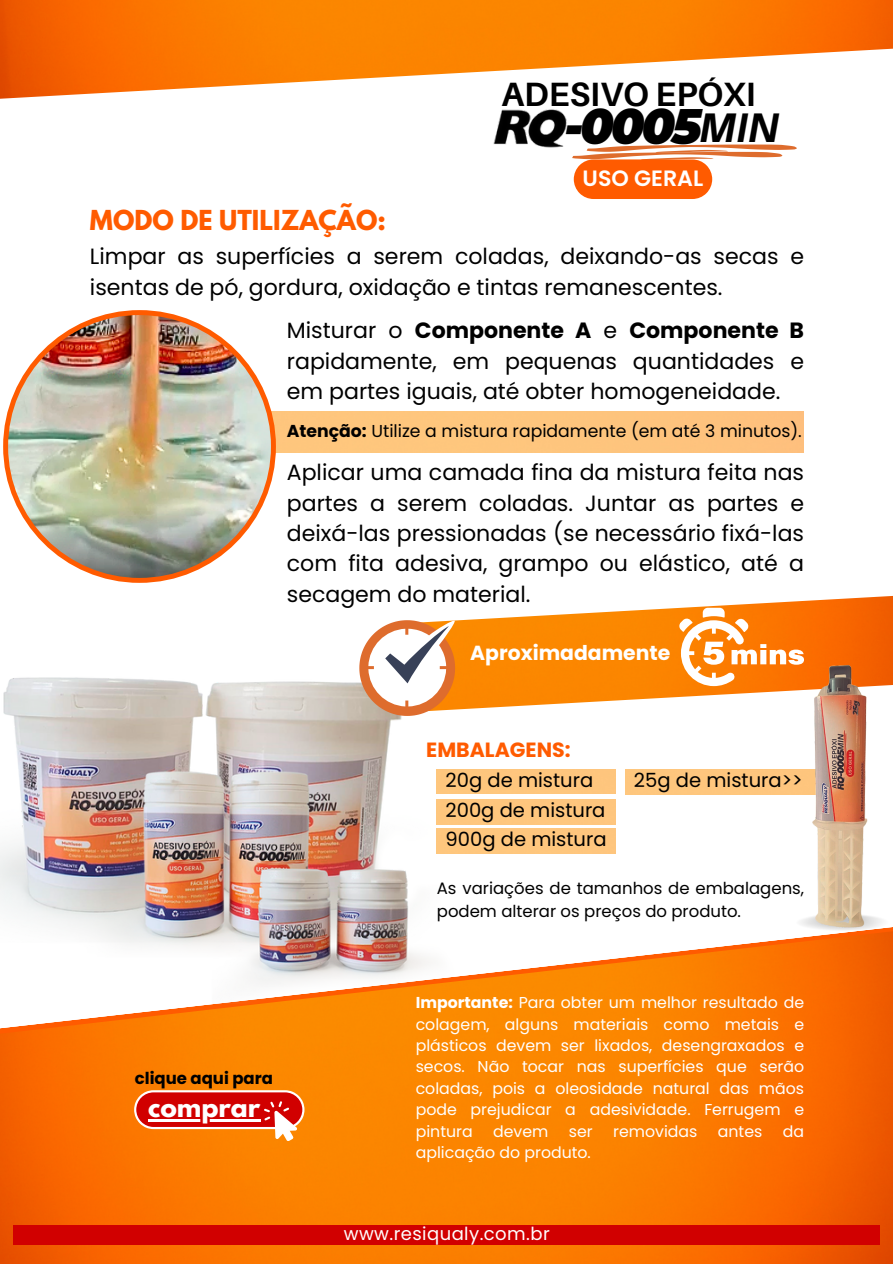
<style>
.page{position:relative;width:893px;height:1264px;background:#fff}
.page>*{position:absolute;margin:0;border:0;box-sizing:border-box;transform-origin:0 0}
.t1{font:italic 900 48.6px "Montserrat";color:#000}
.t2{font:italic 700 41.4px "Aileron";color:#000}
.t3{font:700 33.75px "Aileron";color:#000}
.t4{font:700 24.9px "League Spartan";color:#fff}
.t5{font:700 24.45px "League Spartan";color:#ff5b00}
.t6{font:600 22.2px "Poppins";color:#fff}
.t7{font:22.05px/30.3px "Poppins";color:#000;text-align:justify}
.t8{font:700 20.55px "Poppins";color:#ff5b00}
.t9{font:700 20.4px "Poppins";color:#fff}
.t10{font:19.5px "Poppins";color:#000}
.t11{font:18px "Poppins";letter-spacing:.025em;color:#fff}
.t12{font:17.25px "Poppins";color:#000}
.t13{font:16.5px/22.5px "Poppins";color:#000}
.t14{font:700 16.5px "Poppins";color:#000}
.t15{font:15.75px/21.3px "Poppins";color:#fff;text-align:justify}
.s1{font-weight:700}
</style>
<div class="page">
<img style="left:0;top:927px;width:892px;height:336px">
<img style="left:0;top:0;width:892px;height:99px">
<img style="left:3px;top:310px;width:273px;height:273px">
<img style="left:0;top:677px;width:466px;height:331px">
<div style="left:437px;top:769px;width:178px;height:25px;background:#fec67d"></div>
<div style="left:437px;top:800px;width:178px;height:24px;background:#fec67d"></div>
<div style="left:437px;top:828px;width:178px;height:25px;background:#fec67d"></div>
<img style="left:489px;top:97px;width:78px;height:51px">
<svg style="left:572px;top:144px;width:224px;height:55px"></svg>
<div style="left:13px;top:1225px;width:867px;height:19px;background:#d10000"></div>
<img style="left:456px;top:596px;width:436px;height:115px">
<svg style="left:678px;top:607px;width:125px;height:79px"></svg>
<svg style="left:359px;top:620px;width:97px;height:96px"></svg>
<img style="left:795px;top:919px;width:94px;height:12px">
<img style="left:805px;top:647px;width:79px;height:300px">
<svg style="left:134px;top:1090px;width:170px;height:50px;background:#e24828"></svg>
<hr style="left:148px;top:1119px;width:112px;height:2px;background:#fff">
<p class="t3" style="left:501px;top:73px;width:256px">ADESIVO EPÓXI</p>
<p class="t1" style="left:564px;top:97px;width:139px">-0005</p>
<p class="t2" style="left:699px;top:101px;width:82px">MIN</p>
<p class="t6" style="left:582px;top:163px;width:122px">USO GERAL</p>
<p class="t5" style="left:90px;top:207px;width:297px">MODO DE UTILIZAÇÃO:</p>
<p class="t7" style="left:90px;top:241px;width:715px">Limpar as superfícies a serem coladas, deixando-as secas e isentas de pó, gordura, oxidação e tintas remanescentes.</p>
<h1 class="t7" style="left:287px;top:315px;width:518px">Misturar o <span class="s1">Componente A</span> e <span class="s1">Componente B </span>rapidamente, em pequenas quantidades e em partes iguais, até obter homogeneidade.</h1>
<h2 class="t12" style="left:287px;top:418px;width:516px"><span class="s1">Atenção:</span> Utilize a mistura rapidamente (em até 3 minutos).</h2>
<p class="t7" style="left:287px;top:457px;width:518px">Aplicar uma camada fina da mistura feita nas partes a serem coladas. Juntar as partes e deixá-las pressionadas (se necessário fixá-las com fita adesiva, grampo ou elástico, até a secagem do material.</p>
<p class="t9" style="left:470px;top:639px;width:202px">Aproximadamente</p>
<h3 class="t8" style="left:426px;top:735px;width:146px">EMBALAGENS:</h3>
<h6 class="t10" style="left:445px;top:766px;width:149px">20g de mistura</h6>
<h4 class="t10" style="left:445px;top:796px;width:161px">200g de mistura</h4>
<p class="t10" style="left:445px;top:825px;width:162px">900g de mistura</p>
<p class="t10" style="left:634px;top:766px;width:170px">25g de mistura&gt;&gt;</p>
<p class="t14" style="left:135px;top:1066px;width:140px">clique aqui para</p>
<p class="t4" style="left:148px;top:1094px;width:113px">comprar</p>
<p class="t13" style="left:437px;top:877px;width:369px">As variações de tamanhos de embalagens, podem alterar os preços do produto.</p>
<p class="t15" style="left:415px;top:992px;width:390px"><span class="s1">Importante:</span> Para obter um melhor resultado de colagem, alguns materiais como metais e plásticos devem ser lixados, desengraxados e secos. Não tocar nas superfícies que serão coladas, pois a oleosidade natural das mãos pode prejudicar a adesividade. Ferrugem e pintura</p>
<p class="t15" style="left:493px;top:1120px;width:57px">devem</p>
<p class="t15" style="left:569px;top:1120px;width:25px">ser</p>
<p class="t15" style="left:613px;top:1120px;width:86px">removidas</p>
<p class="t15" style="left:717px;top:1120px;width:46px">antes</p>
<p class="t15" style="left:782px;top:1120px;width:23px">da</p>
<p class="t15" style="left:415px;top:1141px;width:177px">aplicação do produto.</p>
<p class="t11" style="left:344px;top:1220px;width:207px">www.resiqualy.com.br</p>
</div>
